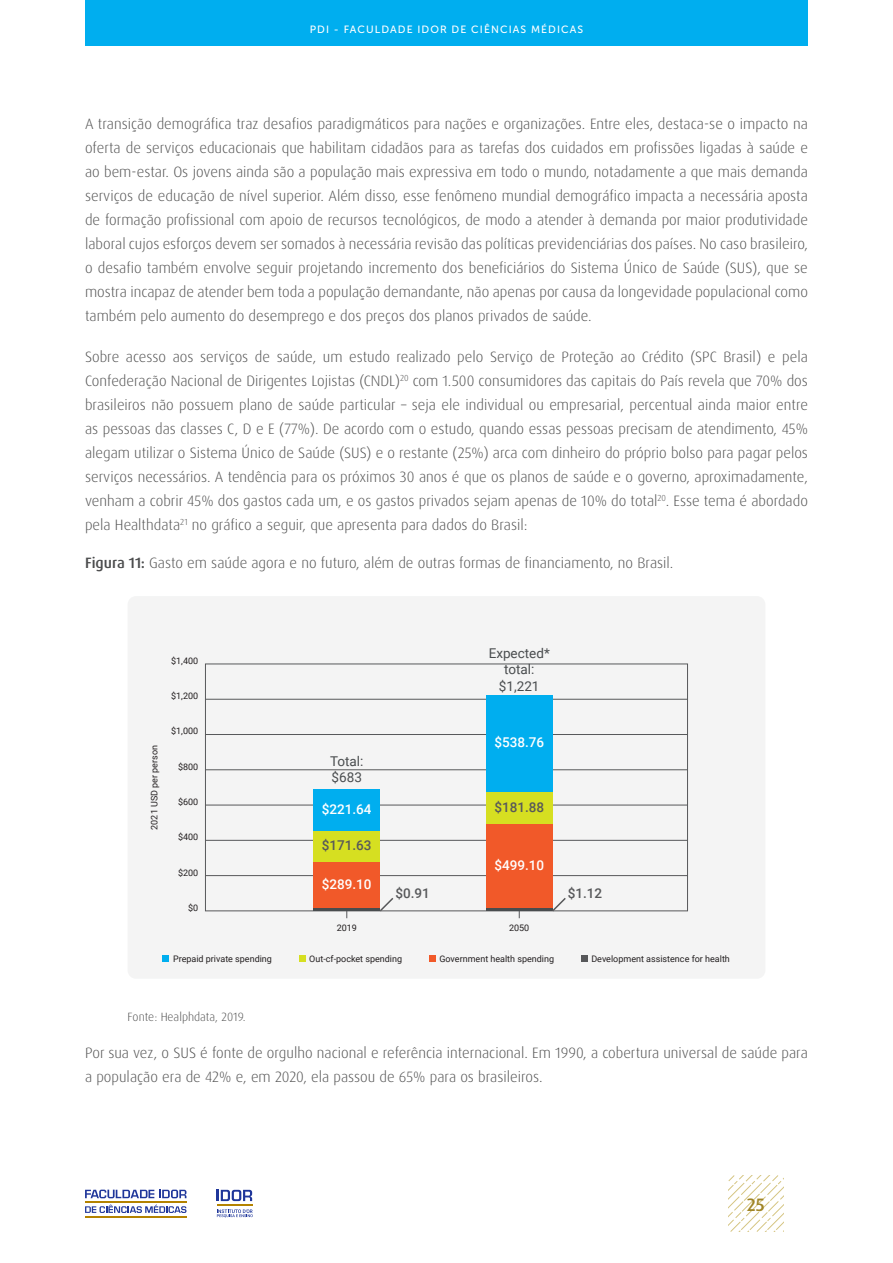
<style>
.page{position:relative;width:893px;height:1263px;background:#fff}
.page>*{position:absolute;margin:0;border:0;box-sizing:border-box;transform-origin:0 0}
.t1{font:500 18px "Dax Pro";color:#a08527}
.texto_justificado_2{font:300 15px/24px "Dax Pro";color:#525252;text-align:justify}
.texto_corrido{font:300 15px "Dax Pro";color:#525252}
.t2{font:13.5px/16.2px "Roboto";color:#494c4e;text-align:center}
.t3{font:500 13.5px "Roboto";color:#fff}
.t4{font:500 13.5px "Roboto";color:#57585a}
.fonte_refs{font:300 12px "Dax Pro";color:#525252}
.t5{font:10.5px "Museo Sans 500";letter-spacing:.1em;color:#fff}
.t6{font:9px "Roboto";color:#231f20}
.s1{font-weight:500;color:#4b4c4d}
</style>
<div class="page">
<svg style="left:728px;top:1176px;width:55px;height:55px"></svg>
<div style="left:85px;top:0;width:723px;height:46px;background:#00aeef"></div>
<svg style="left:217px;top:1209px;width:36px;height:8px"></svg>
<svg style="left:217px;top:1190px;width:35px;height:11px"></svg>
<hr style="left:217px;top:1204px;width:35px;height:2px;background:#b48300">
<hr style="left:85px;top:1201px;width:101px;height:2px;background:#b38200">
<hr style="left:85px;top:1216px;width:101px;height:1px;background:#b38200">
<svg style="left:85px;top:1189px;width:101px;height:9px"></svg>
<svg style="left:85px;top:1204px;width:101px;height:9px"></svg>
<div style="left:128px;top:596px;width:637px;height:383px;background:#f4f4f4;border-radius:9px"></div>
<div style="left:205px;top:664px;width:483px;height:247px;border:1px solid #57585a"></div>
<hr style="left:205px;top:699px;width:482px;height:1px;background:#57585a">
<hr style="left:205px;top:734px;width:482px;height:1px;background:#57585a">
<hr style="left:205px;top:769px;width:482px;height:1px;background:#57585a">
<hr style="left:205px;top:805px;width:482px;height:1px;background:#57585a">
<hr style="left:205px;top:840px;width:482px;height:1px;background:#57585a">
<hr style="left:205px;top:875px;width:482px;height:1px;background:#57585a">
<div style="left:313px;top:861px;width:67px;height:48px;background:#f15929"></div>
<hr style="left:313px;top:909px;width:67px;height:2px;background:#494c4e">
<div style="left:313px;top:831px;width:67px;height:30px;background:#d6df21"></div>
<div style="left:313px;top:789px;width:67px;height:42px;background:#00aeef"></div>
<div style="left:486px;top:824px;width:67px;height:85px;background:#f15929"></div>
<hr style="left:486px;top:909px;width:67px;height:2px;background:#494c4e">
<div style="left:486px;top:792px;width:67px;height:32px;background:#d6df21"></div>
<div style="left:486px;top:695px;width:67px;height:97px;background:#00aeef"></div>
<svg style="left:378px;top:898px;width:17px;height:14px"></svg>
<svg style="left:551px;top:898px;width:16px;height:14px"></svg>
<div style="left:162px;top:955px;width:7px;height:7px;background:#00aeef"></div>
<div style="left:299px;top:955px;width:7px;height:7px;background:#d6df21"></div>
<div style="left:429px;top:955px;width:7px;height:7px;background:#f15929"></div>
<div style="left:581px;top:955px;width:7px;height:7px;background:#57585a"></div>
<p class="t5" style="left:310px;top:24px;width:275px">PDI - FACULDADE IDOR DE CIÊNCIAS MÉDICAS</p>
<p class="texto_justificado_2" style="left:85px;top:112px;width:724px">A transição demográfica traz desafios paradigmáticos para nações e organizações. Entre eles, destaca-se o impacto na oferta de serviços educacionais que habilitam cidadãos para as tarefas dos cuidados em profissões ligadas à saúde e ao bem-estar. Os jovens ainda são a população mais expressiva em todo o mundo, notadamente a que mais demanda serviços de educação de nível superior. Além disso, esse fenômeno mundial demográfico impacta a necessária aposta de formação profissional com apoio de recursos tecnológicos, de modo a atender à demanda por maior produtividade laboral cujos esforços devem ser somados à necessária revisão das políticas previdenciárias dos países. No caso brasileiro, o desafio também envolve seguir projetando incremento dos beneficiários do Sistema Único de Saúde (SUS), que se mostra incapaz de atender bem toda a população demandante, não apenas por causa da longevidade populacional como também pelo aumento do desemprego e dos preços dos planos privados de saúde.</p>
<p class="texto_justificado_2" style="left:85px;top:345px;width:724px">Sobre acesso aos serviços de saúde, um estudo realizado pelo Serviço de Proteção ao Crédito (SPC Brasil) e pela Confederação Nacional de Dirigentes Lojistas (CNDL)<sup>20</sup> com 1.500 consumidores das capitais do País revela que 70% dos brasileiros não possuem plano de saúde particular – seja ele individual ou empresarial, percentual ainda maior entre as pessoas das classes C, D e E (77%). De acordo com o estudo, quando essas pessoas precisam de atendimento, 45% alegam utilizar o Sistema Único de Saúde (SUS) e o restante (25%) arca com dinheiro do próprio bolso para pagar pelos serviços necessários. A tendência para os próximos 30 anos é que os planos de saúde e o governo, aproximadamente, venham a cobrir 45% dos gastos cada um, e os gastos privados sejam apenas de 10% do total<sup>20</sup>. Esse tema é abordado pela Healthdata<sup>21</sup> no gráfico a seguir, que apresenta para dados do Brasil:</p>
<p class="texto_corrido" style="left:85px;top:553px;width:590px"><span class="s1">Figura 11:</span> Gasto em saúde agora e no futuro, além de outras formas de financiamento, no Brasil.</p>
<p class="t6" style="left:148px;top:830px;width:86px;rotate:-90deg">2021 USD per person</p>
<p class="t6" style="left:171px;top:654px;width:29px">$1,400</p>
<p class="t6" style="left:171px;top:690px;width:29px">$1,200</p>
<p class="t6" style="left:171px;top:725px;width:29px">$1,000</p>
<p class="t6" style="left:178px;top:760px;width:22px">$800</p>
<p class="t6" style="left:178px;top:795px;width:22px">$600</p>
<p class="t6" style="left:178px;top:831px;width:22px">$400</p>
<p class="t6" style="left:178px;top:866px;width:22px">$200</p>
<p class="t6" style="left:188px;top:901px;width:12px">$0</p>
<p class="t2" style="left:489px;top:645px;width:63px">Expected* total: $1,221</p>
<p class="t2" style="left:330px;top:752px;width:35px;text-align:left">Total: $683</p>
<p class="t3" style="left:322px;top:800px;width:51px">$221.64</p>
<p class="t4" style="left:322px;top:836px;width:51px">$171.63</p>
<p class="t3" style="left:322px;top:875px;width:51px">$289.10</p>
<p class="t4" style="left:395px;top:884px;width:36px">$0.91</p>
<p class="t3" style="left:494px;top:733px;width:51px">$538.76</p>
<p class="t4" style="left:494px;top:797px;width:51px">$181.88</p>
<p class="t3" style="left:494px;top:856px;width:51px">$499.10</p>
<p class="t6" style="left:337px;top:921px;width:22px">2019</p>
<p class="t6" style="left:509px;top:921px;width:22px">2050</p>
<p class="t4" style="left:568px;top:884px;width:36px">$1.12</p>
<p class="t6" style="left:173px;top:953px;width:100px">Prepaid private spending</p>
<p class="t6" style="left:309px;top:953px;width:94px">Out-cf-pocket spending</p>
<p class="t6" style="left:439px;top:953px;width:116px">Government health spending</p>
<p class="t6" style="left:591px;top:953px;width:140px">Development assistence for health</p>
<p class="fonte_refs" style="left:128px;top:1009px;width:120px">Fonte: Healphdata, 2019.</p>
<p class="texto_justificado_2" style="left:85px;top:1040px;width:724px">Por sua vez, o SUS é fonte de orgulho nacional e referência internacional. Em 1990, a cobertura universal de saúde para a população era de 42% e, em 2020, ela passou de 65% para os brasileiros.</p>
<p class="t1" style="left:747px;top:1193px;width:19px">25</p>
</div>
